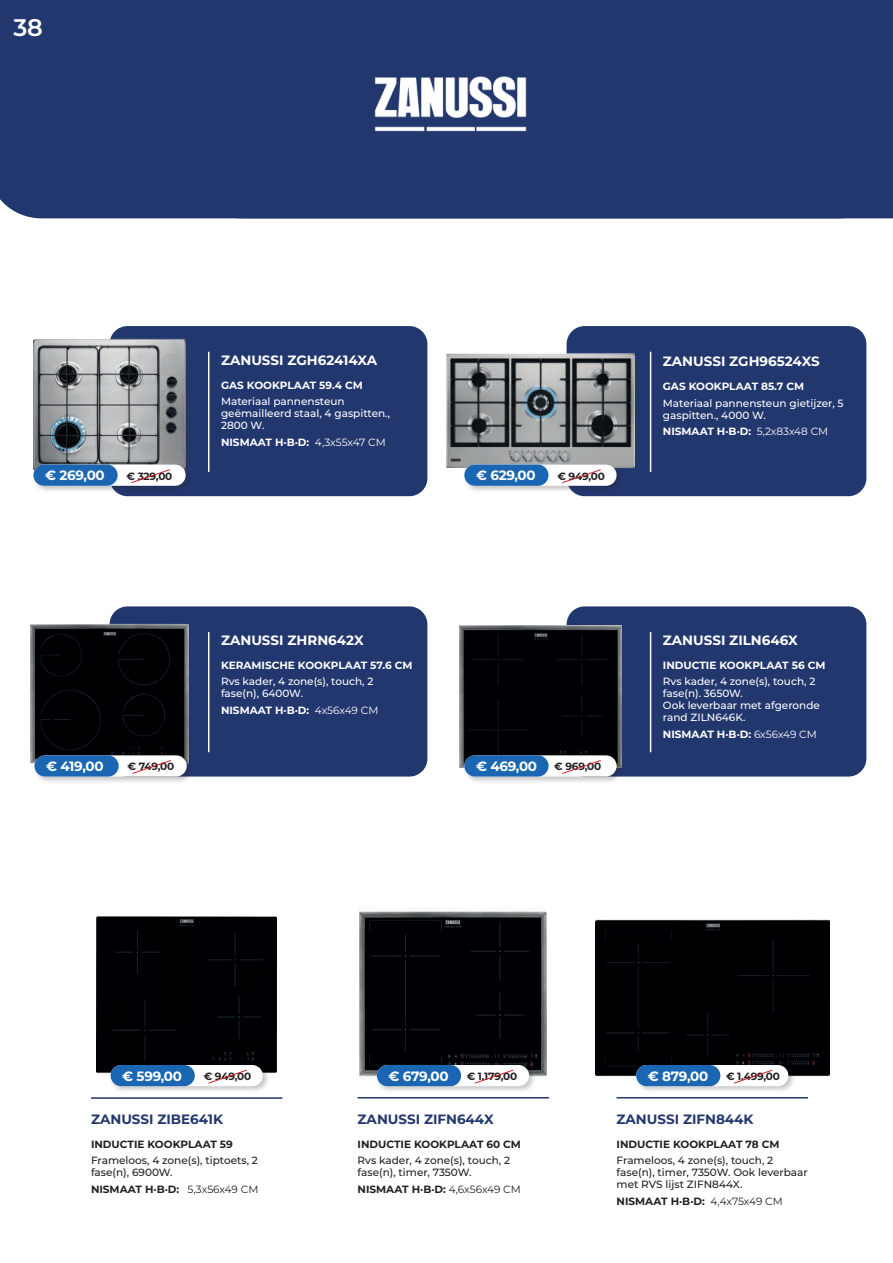
<style>
.page{position:relative;width:893px;height:1263px;background:#fff}
.page>*{position:absolute;margin:0;border:0;box-sizing:border-box;transform-origin:0 0}
.t1{font:600 24px "Montserrat";color:#fff}
.t2{font:700 13.5px "Montserrat";color:#fff}
.t3{font:700 13.5px "Montserrat";color:#23376f}
.t4{font:500 10.5px/12px "Montserrat";color:#fff}
.t5{font:700 10.5px "Montserrat";color:#231f20}
.t6{font:700 10.5px "Montserrat";color:#fff}
.t7{font:500 10.5px/12px "Montserrat";color:#231f20}
.s1{font-weight:400}
</style>
<div class="page">
<div style="left:0;top:0;width:147px;height:218px;background:#23376f"></div>
<img style="left:360px;top:907px;width:186px;height:172px">
<div style="left:595px;top:919px;width:234px;height:158px;background:#000003"></div>
<div style="left:635px;top:1063px;width:161px;height:30px;background:#231f20;opacity:.25"></div>
<div style="left:636px;top:1065px;width:152px;height:21px;background:#fff;border-radius:11px"></div>
<div style="left:636px;top:1065px;width:84px;height:21px;background:#1a66b2;border-radius:11px"></div>
<svg style="left:734px;top:1069px;width:39px;height:15px"></svg>
<div style="left:375px;top:1063px;width:161px;height:30px;background:#231f20;opacity:.25"></div>
<div style="left:377px;top:1065px;width:152px;height:21px;background:#fff;border-radius:11px"></div>
<div style="left:377px;top:1065px;width:84px;height:21px;background:#1a66b2;border-radius:11px"></div>
<svg style="left:474px;top:1069px;width:40px;height:15px"></svg>
<div style="left:147px;top:0;width:746px;height:218px;background:#23376f"></div>
<hr style="left:358px;top:1097px;width:191px;height:1px;background:#23376f">
<hr style="left:617px;top:1097px;width:191px;height:1px;background:#23376f">
<div style="left:567px;top:606px;width:299px;height:170px;background:#23376f;border-radius:18px"></div>
<div style="left:110px;top:606px;width:317px;height:170px;background:#23376f;border-radius:18px"></div>
<img style="left:31px;top:614px;width:158px;height:150px">
<hr style="left:208px;top:632px;width:1px;height:120px;background:#fff">
<hr style="left:650px;top:632px;width:1px;height:120px;background:#fff">
<div style="left:33px;top:754px;width:161px;height:30px;background:#231f20;opacity:.25"></div>
<div style="left:34px;top:755px;width:153px;height:21px;background:#fff;border-radius:11px"></div>
<div style="left:34px;top:755px;width:85px;height:21px;background:#1a66b2;border-radius:11px"></div>
<svg style="left:132px;top:760px;width:39px;height:14px"></svg>
<div style="left:567px;top:326px;width:299px;height:170px;background:#23376f;border-radius:18px"></div>
<div style="left:110px;top:326px;width:317px;height:170px;background:#23376f;border-radius:18px"></div>
<img style="left:34px;top:329px;width:152px;height:134px">
<img style="left:446px;top:326px;width:188px;height:171px">
<hr style="left:208px;top:352px;width:1px;height:120px;background:#fff">
<hr style="left:650px;top:352px;width:1px;height:120px;background:#fff">
<div style="left:463px;top:463px;width:161px;height:30px;background:#231f20;opacity:.25"></div>
<div style="left:464px;top:465px;width:153px;height:21px;background:#fff;border-radius:11px"></div>
<div style="left:464px;top:465px;width:84px;height:21px;background:#1a66b2;border-radius:11px"></div>
<svg style="left:562px;top:469px;width:39px;height:15px"></svg>
<div style="left:32px;top:463px;width:161px;height:30px;background:#231f20;opacity:.25"></div>
<div style="left:33px;top:465px;width:153px;height:21px;background:#fff;border-radius:11px"></div>
<div style="left:33px;top:465px;width:85px;height:21px;background:#1a66b2;border-radius:11px"></div>
<svg style="left:131px;top:469px;width:39px;height:15px"></svg>
<img style="left:361px;top:65px;width:179px;height:80px">
<hr style="left:91px;top:1097px;width:191px;height:2px;background:#23376f">
<img style="left:460px;top:625px;width:161px;height:142px">
<div style="left:463px;top:754px;width:161px;height:30px;background:#231f20;opacity:.25"></div>
<div style="left:464px;top:755px;width:153px;height:21px;background:#fff;border-radius:11px"></div>
<div style="left:464px;top:755px;width:85px;height:21px;background:#1a66b2;border-radius:11px"></div>
<svg style="left:562px;top:760px;width:39px;height:14px"></svg>
<div style="left:96px;top:916px;width:181px;height:158px;background:#000003"></div>
<div style="left:109px;top:1063px;width:161px;height:30px;background:#231f20;opacity:.25"></div>
<div style="left:111px;top:1065px;width:152px;height:21px;background:#fff;border-radius:11px"></div>
<div style="left:111px;top:1065px;width:84px;height:21px;background:#1a66b2;border-radius:11px"></div>
<svg style="left:208px;top:1069px;width:39px;height:15px"></svg>
<h1 class="t1" style="left:13px;top:10px;width:31px">38</h1>
<p class="t2" style="left:221px;top:350px;width:158px">ZANUSSI ZGH62414XA</p>
<p class="t6" style="left:221px;top:377px;width:143px">GAS KOOKPLAAT 59.4 CM</p>
<p class="t4" style="left:221px;top:395px;width:171px">Materiaal pannensteun geëmailleerd staal, 4 gaspitten.,<br>2800 W.</p>
<p class="t6" style="left:221px;top:434px;width:166px">NISMAAT H·B·D: <span class="s1">4,3x55x47 CM</span></p>
<p class="t2" style="left:45px;top:466px;width:61px">€ 269,00</p>
<p class="t5" style="left:127px;top:468px;width:47px">€ 329,00</p>
<p class="t2" style="left:476px;top:466px;width:61px">€ 629,00</p>
<p class="t5" style="left:557px;top:468px;width:49px">€ 949,00</p>
<p class="t2" style="left:663px;top:352px;width:158px">ZANUSSI ZGH96524XS</p>
<p class="t6" style="left:663px;top:379px;width:143px">GAS KOOKPLAAT 85.7 CM</p>
<p class="t4" style="left:663px;top:397px;width:182px">Materiaal pannensteun gietijzer, 5 gaspitten., 4000 W.</p>
<p class="t6" style="left:663px;top:424px;width:167px">NISMAAT H·B·D: <span class="s1">5,2x83x48 CM</span></p>
<p class="t2" style="left:46px;top:757px;width:59px">€ 419,00</p>
<p class="t5" style="left:128px;top:759px;width:48px">€ 749,00</p>
<p class="t2" style="left:221px;top:630px;width:144px">ZANUSSI ZHRN642X</p>
<p class="t6" style="left:221px;top:657px;width:193px">KERAMISCHE KOOKPLAAT 57.6 CM</p>
<p class="t4" style="left:221px;top:675px;width:154px">Rvs kader, 4 zone(s), touch, 2 fase(n), 6400W.</p>
<p class="t6" style="left:221px;top:702px;width:159px">NISMAAT H·B·D: <span class="s1">4x56x49 CM</span></p>
<p class="t2" style="left:476px;top:757px;width:63px">€ 469,00</p>
<p class="t5" style="left:554px;top:759px;width:48px">€ 969,00</p>
<p class="t2" style="left:663px;top:630px;width:137px">ZANUSSI ZILN646X</p>
<p class="t6" style="left:663px;top:657px;width:164px">INDUCTIE KOOKPLAAT 56 CM</p>
<p class="t4" style="left:663px;top:675px;width:159px">Rvs kader, 4 zone(s), touch, 2 fase(n). 3650W.<br>Ook leverbaar met afgeronde rand ZILN646K.</p>
<p class="t6" style="left:663px;top:726px;width:155px">NISMAAT H·B·D: <span class="s1">6x56x49 CM</span></p>
<p class="t2" style="left:122px;top:1066px;width:61px">€ 599,00</p>
<p class="t5" style="left:204px;top:1068px;width:49px">€ 949,00</p>
<p class="t3" style="left:91px;top:1109px;width:134px">ZANUSSI ZIBE641K</p>
<p class="t5" style="left:91px;top:1136px;width:143px">INDUCTIE KOOKPLAAT 59</p>
<p class="t7" style="left:91px;top:1154px;width:168px">Frameloos, 4 zone(s), tiptoets, 2 fase(n), 6900W.</p>
<p class="t5" style="left:91px;top:1181px;width:169px">NISMAAT H·B·D: <span class="s1">5,3x56x49 CM</span></p>
<p class="t2" style="left:389px;top:1066px;width:62px">€ 679,00</p>
<p class="t5" style="left:467px;top:1068px;width:52px">€ 1.179,00</p>
<p class="t2" style="left:648px;top:1066px;width:62px">€ 879,00</p>
<p class="t5" style="left:726px;top:1068px;width:55px">€ 1.499,00</p>
<p class="t3" style="left:358px;top:1109px;width:138px">ZANUSSI ZIFN644X</p>
<p class="t5" style="left:358px;top:1136px;width:165px">INDUCTIE KOOKPLAAT 60 CM</p>
<p class="t7" style="left:358px;top:1154px;width:154px">Rvs kader, 4 zone(s), touch, 2 fase(n), timer, 7350W.</p>
<p class="t5" style="left:358px;top:1181px;width:165px">NISMAAT H·B·D: <span class="s1">4,6x56x49 CM</span></p>
<p class="t3" style="left:617px;top:1109px;width:138px">ZANUSSI ZIFN844K</p>
<p class="t5" style="left:617px;top:1136px;width:164px">INDUCTIE KOOKPLAAT 78 CM</p>
<p class="t7" style="left:617px;top:1154px;width:193px">Frameloos, 4 zone(s), touch, 2 fase(n), timer, 7350W. Ook leverbaar met RVS lijst ZIFN844X.</p>
<p class="t5" style="left:617px;top:1193px;width:168px">NISMAAT H·B·D: <span class="s1">4,4x75x49 CM</span></p>
</div>
